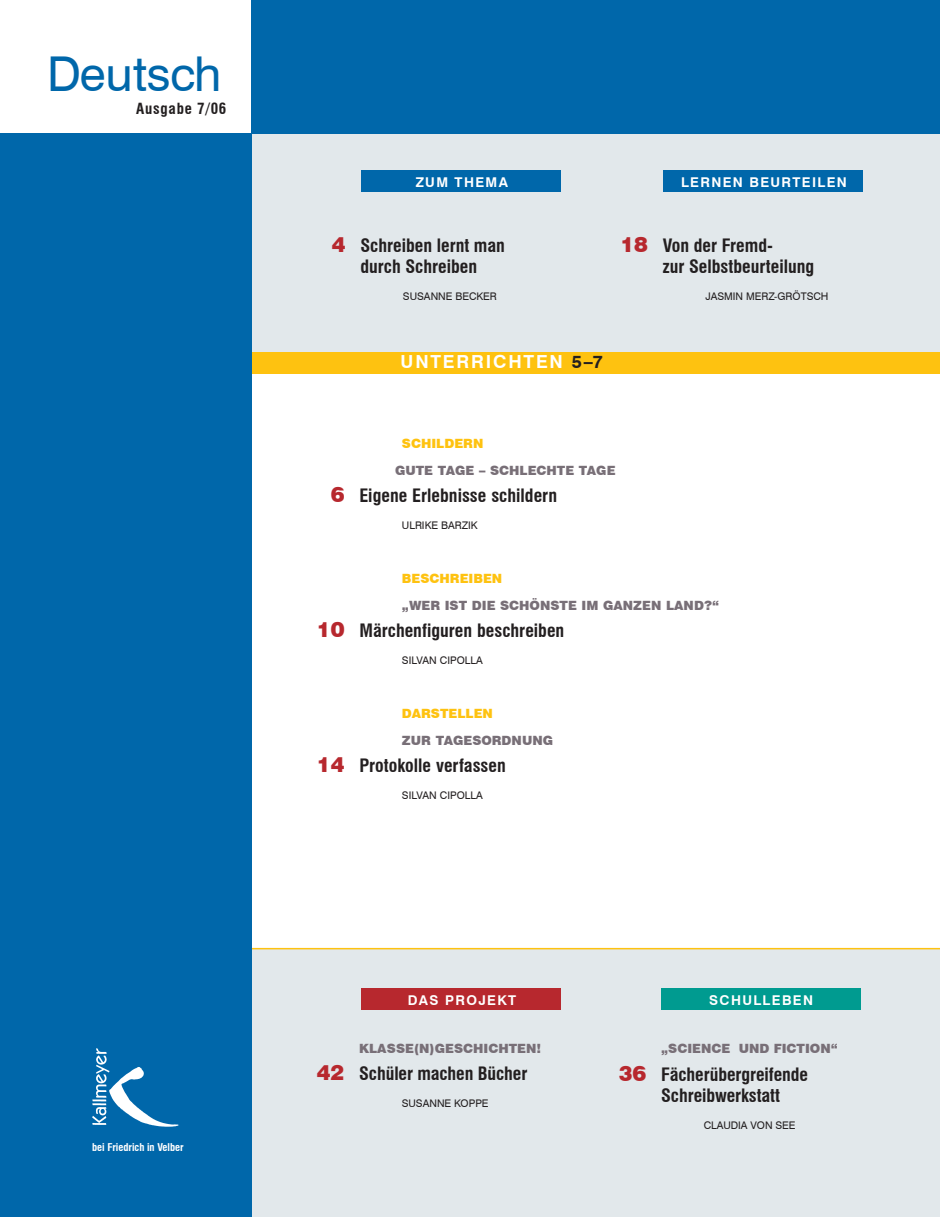
<style>
.page{position:relative;width:940px;height:1217px;background:#fff}
.page>*{position:absolute;margin:0;border:0;box-sizing:border-box;transform-origin:0 0}
.t1{font:48px "Swiss 721 BT";letter-spacing:-.01em;color:#0067aa}
.t2{font:700 condensed 18px/21px "Swiss 721 BT";color:#231f20}
.t3{font:700 18px "Swiss 721 BT";letter-spacing:.1em;color:#fff}
.t4{font:700 condensed 15px "Swiss 721 BT";letter-spacing:.05em;color:#231f20}
.t5{font:700 13.5px "Swiss 721 BT";letter-spacing:.1em;color:#fff}
.t6{font:900 12.75px "Swiss 721 BT";color:#786f77}
.t7{font:900 12.75px "Swiss 721 BT";color:#fec210}
.t8{font:10.5px "Swiss 721 BT";color:#231f20}
.t9{font:700 condensed 10.5px "Swiss 721 BT";color:#fff}
.s1{font-weight:900;font-stretch:normal;font-size:21px;color:#e2e8eb}
.s2{font-weight:900;font-stretch:normal;font-size:21px;color:#b7282e}
.s3{color:#231f20}
.s4{font-weight:900;font-stretch:normal;font-size:21px;color:#fff}
</style>
<div class="page">
<div style="left:251px;top:948px;width:689px;height:268px;background:#e2e8eb"></div>
<hr style="left:239px;top:947px;width:701px;height:2px;background:#fec210">
<div style="left:251px;top:23px;width:689px;height:339px;background:#e2e8eb"></div>
<div style="left:361px;top:988px;width:200px;height:21px;background:#b7282e"></div>
<div style="left:246px;top:352px;width:694px;height:21px;background:#fec210"></div>
<div style="left:361px;top:171px;width:200px;height:21px;background:#0067aa"></div>
<div style="left:660px;top:988px;width:200px;height:21px;background:#009b90"></div>
<div style="left:0;top:133px;width:251px;height:1083px;background:#0067aa"></div>
<div style="left:251px;top:0;width:689px;height:133px;background:#0067aa"></div>
<img style="left:92px;top:1048px;width:87px;height:79px">
<div style="left:663px;top:171px;width:200px;height:21px;background:#0067aa"></div>
<h1 class="t1" style="left:47px;top:45px;width:176px">Deutsch</h1>
<p class="t4" style="left:136px;top:99px;width:92px">Ausgabe 7/06</p>
<p class="t9" style="left:92px;top:1140px;width:93px">bei Friedrich in Velber</p>
<p class="t5" style="left:416px;top:173px;width:94px">ZUM THEMA</p>
<p class="t2" style="left:360px;top:234px;width:146px;text-indent:-43px"><span class="s1">0</span><span class="s2">4</span> Schreiben lernt man durch Schreiben</p>
<p class="t8" style="left:403px;top:289px;width:95px">SUSANNE BECKER</p>
<p class="t5" style="left:681px;top:174px;width:167px">LERNEN BEURTEILEN</p>
<p class="t2" style="left:663px;top:234px;width:153px;text-indent:-43px"><span class="s2">18</span> Von der Fremd-<br>zur Selbstbeurteilung</p>
<p class="t8" style="left:705px;top:289px;width:125px">JASMIN MERZ-GRÖTSCH</p>
<p class="t3" style="left:401px;top:351px;width:204px">UNTERRICHTEN <span class="s3">5–7</span></p>
<p class="t7" style="left:402px;top:435px;width:83px">SCHILDERN</p>
<p class="t6" style="left:395px;top:462px;width:222px">GUTE TAGE – SCHLECHTE TAGE</p>
<p class="t2" style="left:317px;top:485px;width:242px"><span class="s4">0</span><span class="s2">6</span> Eigene Erlebnisse schildern</p>
<p class="t8" style="left:402px;top:519px;width:77px">ULRIKE BARZIK</p>
<p class="t7" style="left:402px;top:570px;width:102px">BESCHREIBEN</p>
<p class="t6" style="left:402px;top:597px;width:319px">„WER IST DIE SCHÖNSTE IM GANZEN LAND?“</p>
<p class="t2" style="left:317px;top:620px;width:249px"><span class="s2">10</span> Märchenfiguren beschreiben</p>
<p class="t8" style="left:402px;top:654px;width:82px">SILVAN CIPOLLA</p>
<p class="t7" style="left:402px;top:705px;width:92px">DARSTELLEN</p>
<p class="t6" style="left:402px;top:732px;width:153px">ZUR TAGESORDNUNG</p>
<p class="t2" style="left:317px;top:755px;width:190px"><span class="s2">14</span> Protokolle verfassen</p>
<p class="t8" style="left:402px;top:789px;width:82px">SILVAN CIPOLLA</p>
<p class="t5" style="left:408px;top:991px;width:110px">DAS PROJEKT</p>
<p class="t6" style="left:359px;top:1040px;width:184px">KLASSE(N)GESCHICHTEN!</p>
<p class="t2" style="left:317px;top:1062px;width:212px"><span class="s2">42</span> Schüler machen Bücher</p>
<p class="t8" style="left:402px;top:1096px;width:88px">SUSANNE KOPPE</p>
<p class="t5" style="left:709px;top:991px;width:105px">SCHULLEBEN</p>
<p class="t6" style="left:661px;top:1040px;width:178px">„SCIENCE UND FICTION“</p>
<p class="t2" style="left:661px;top:1063px;width:148px;text-indent:-43px"><span class="s2">36</span> Fächerübergreifende<br>Schreibwerkstatt</p>
<p class="t8" style="left:703px;top:1118px;width:93px">CLAUDIA VON SEE</p>
</div>
